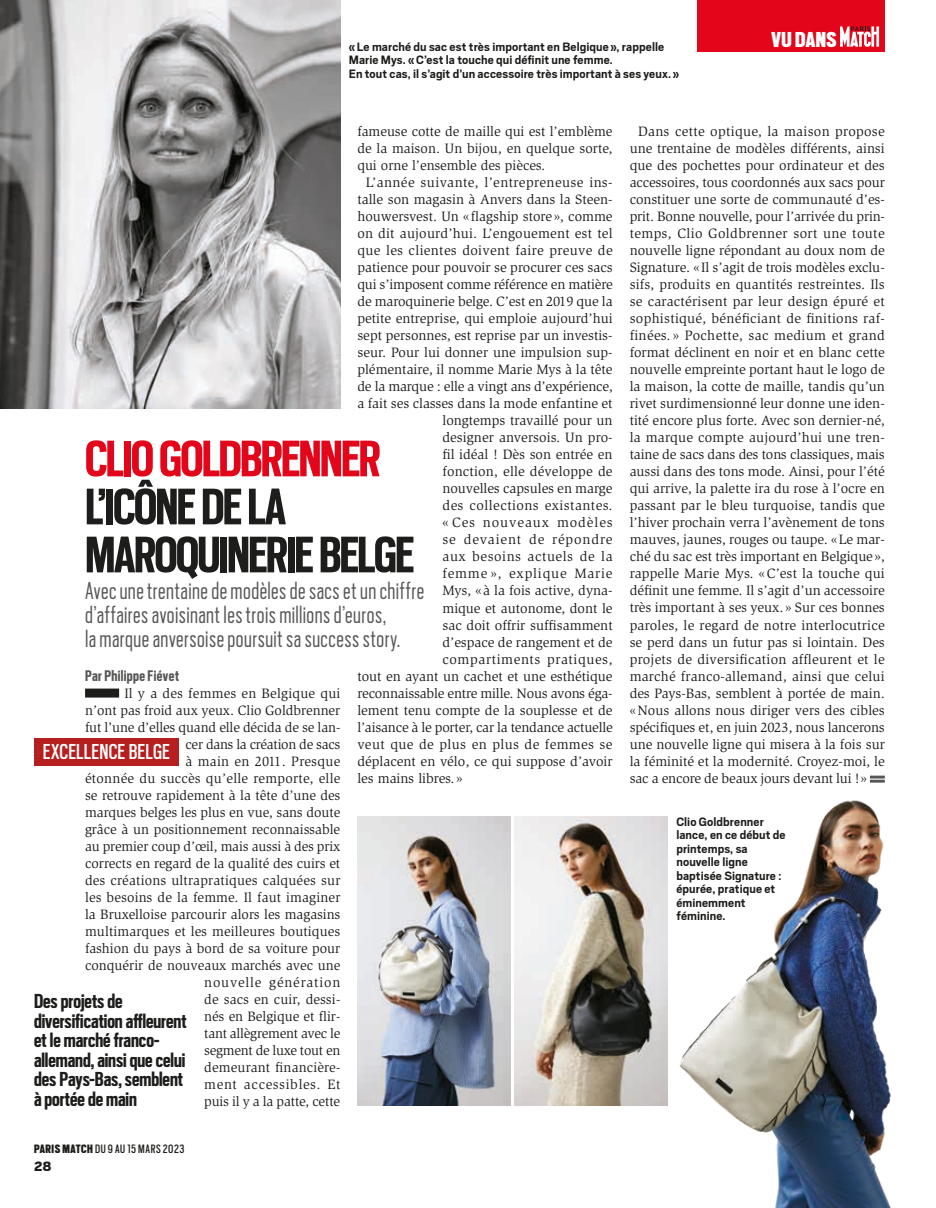
<style>
.page{position:relative;width:936px;height:1208px;background:#fff}
.page>*{position:absolute;margin:0;border:0;box-sizing:border-box;transform-origin:0 0}
.t1{font:700 57px/48px "Scout Cond";letter-spacing:-.03em;color:#1d1d1b}
.t2{font:700 57px "Scout Cond";letter-spacing:-.03em;color:#e3061b}
.t3{font:300 27px/24px "Scout Cond";letter-spacing:.02em;color:#575756}
.t4{font:24px "Scout Cond";letter-spacing:.01em;color:#fff}
.t5{font:900 24px "Scout Cond";letter-spacing:.02em;color:#fff}
.t6{font:700 22.5px/19.5px "Scout Cond";color:#1d1d1b}
.t7{font:700 17.1px "Scout Cond";letter-spacing:.025em;color:#575756}
.t8{font:900 15px "Scout";color:#1d1d1b}
.t9{font:13.95px/17px "Slimbach Std";color:#1d1d1b;text-align:justify}
.t10{font:13.95px "Slimbach Std";letter-spacing:.025em;color:#1d1d1b}
.t11{font:13.95px "Slimbach Std";letter-spacing:.065em;color:#1d1d1b}
.t12{font:13.95px "Slimbach Std";letter-spacing:.03em;color:#1d1d1b}
.t13{font:13.95px "Slimbach Std";letter-spacing:.035em;color:#1d1d1b}
.t14{font:13.95px "Slimbach Std";letter-spacing:.045em;color:#1d1d1b}
.t15{font:13.95px "Slimbach Std";letter-spacing:.04em;color:#1d1d1b}
.t16{font:13.95px "Slimbach Std";letter-spacing:.06em;color:#1d1d1b}
.t17{font:700 13.5px/13.5px "Scout";letter-spacing:.005em;color:#1d1d1b}
.t18{font:13.5px "Scout Cond";letter-spacing:.04em;color:#1d1d1b}
.s1{font-weight:900}
</style>
<div class="page">
<div style="left:85px;top:688px;width:34px;height:9px;background:#1d1d1b"></div>
<img style="left:0;top:0;width:340px;height:408px">
<div style="left:697px;top:0;width:187px;height:51px;background:#e3061b"></div>
<svg style="left:840px;top:26px;width:39px;height:21px"></svg>
<div style="left:34px;top:738px;width:145px;height:27px;background:#b61f1f"></div>
<img style="left:357px;top:816px;width:153px;height:290px">
<img style="left:514px;top:816px;width:115px;height:290px">
<img style="left:629px;top:775px;width:262px;height:433px">
<p class="t17" style="left:349px;top:39px;width:331px">« Le marché du sac est très important en Belgique », rappelle<br>Marie Mys. «C’est la touche qui définit une femme.<br>En tout cas, il s’agit d’un accessoire très important à ses yeux. »</p>
<h3 class="t5" style="left:771px;top:24px;width:66px">VU DANS</h3>
<p class="t9" style="left:357px;top:123px;width:257px">fameuse cotte de maille qui est l’emblème de la maison. Un bijou, en quelque sorte, qui orne l’ensemble des pièces.</p>
<p class="t12" style="left:366px;top:174px;width:248px">L’année suivante, l’entrepreneuse ins-</p>
<p class="t9" style="left:357px;top:191px;width:257px">talle son magasin à Anvers dans la Steen-</p>
<p class="t9" style="left:357px;top:208px;width:257px">houwersvest. Un «flagship store », comme</p>
<p class="t9" style="left:357px;top:225px;width:257px">on dit aujourd’hui. L’engouement est tel</p>
<p class="t10" style="left:357px;top:242px;width:257px">que les clientes doivent faire preuve de</p>
<p class="t9" style="left:357px;top:259px;width:257px">patience pour pouvoir se procurer ces sacs</p>
<p class="t9" style="left:357px;top:276px;width:257px">qui s’imposent comme référence en matière</p>
<p class="t9" style="left:357px;top:293px;width:257px">de maroquinerie belge. C’est en 2019 que la</p>
<p class="t9" style="left:357px;top:310px;width:257px">petite entreprise, qui emploie aujourd’hui</p>
<p class="t9" style="left:357px;top:327px;width:257px">sept personnes, est reprise par un investis-</p>
<p class="t9" style="left:357px;top:344px;width:257px">seur. Pour lui donner une impulsion sup-</p>
<p class="t9" style="left:357px;top:361px;width:257px">plémentaire, il nomme Marie Mys à la tête</p>
<p class="t9" style="left:357px;top:378px;width:257px">de la marque : elle a vingt ans d’expérience,</p>
<p class="t9" style="left:357px;top:395px;width:257px">a fait ses classes dans la mode enfantine et</p>
<p class="t9" style="left:442px;top:412px;width:172px">longtemps travaillé pour un</p>
<p class="t9" style="left:442px;top:429px;width:172px">designer anversois. Un pro-</p>
<p class="t9" style="left:442px;top:446px;width:172px">fil idéal ! Dès son entrée en</p>
<p class="t9" style="left:442px;top:463px;width:172px">fonction, elle développe de</p>
<p class="t9" style="left:442px;top:480px;width:172px">nouvelles capsules en marge</p>
<p class="t13" style="left:442px;top:498px;width:172px">des collections existantes.</p>
<p class="t11" style="left:442px;top:515px;width:172px">« Ces nouveaux modèles</p>
<p class="t11" style="left:442px;top:532px;width:172px">se devaient de répondre</p>
<p class="t15" style="left:442px;top:549px;width:172px">aux besoins actuels de la</p>
<p class="t16" style="left:442px;top:566px;width:172px">femme », explique Marie</p>
<p class="t9" style="left:442px;top:582px;width:172px">Mys, « à la fois active, dyna-</p>
<p class="t9" style="left:442px;top:599px;width:172px">mique et autonome, dont le</p>
<p class="t9" style="left:442px;top:616px;width:172px">sac doit offrir suffisamment</p>
<p class="t9" style="left:442px;top:633px;width:172px">d’espace de rangement et de</p>
<p class="t14" style="left:442px;top:651px;width:171px">compartiments pratiques,</p>
<p class="t9" style="left:357px;top:667px;width:257px">tout en ayant un cachet et une esthétique</p>
<p class="t9" style="left:357px;top:684px;width:257px">reconnaissable entre mille. Nous avons éga-</p>
<p class="t9" style="left:357px;top:701px;width:257px">lement tenu compte de la souplesse et de</p>
<p class="t9" style="left:357px;top:718px;width:257px">l’aisance à le porter, car la tendance actuelle</p>
<p class="t10" style="left:357px;top:736px;width:257px">veut que de plus en plus de femmes se</p>
<p class="t9" style="left:357px;top:752px;width:257px">déplacent en vélo, ce qui suppose d’avoir</p>
<p class="t9" style="left:357px;top:769px;width:106px">les mains libres. »</p>
<h1 class="t2" style="left:85px;top:421px;width:297px">CLIO GOLDBRENNER</h1>
<h1 class="t1" style="left:85px;top:480px;width:330px">L’ICÔNE DE LA<br>MAROQUINERIE BELGE</h1>
<h2 class="t3" style="left:85px;top:577px;width:340px">Avec une trentaine de modèles de sacs et un chiffre d’affaires avoisinant les trois millions d’euros, lamarqueanversoise poursuit sa success story.</h2>
<p class="t7" style="left:85px;top:664px;width:95px">Par Philippe Fiévet</p>
<p class="t9" style="left:85px;top:684px;width:257px;text-align:right">Il y a des femmes en Belgique qui<br>n’ont pas froid aux yeux. Clio Goldbrenner fut l’une d’elles quand elle décida de se lan&shy;cer dans la création de sacs<br>à main en 2011. Presque<br>étonnée du succès qu’elle remporte, elle se retrouve rapidement à la tête d’une des marques belges les plus en vue, sans doute grâce à un positionnement reconnaissable au premier coup d’œil, mais aussi à des prix corrects en regard de la qualité des cuirs et des créations ultrapratiques calquées sur les besoins de la femme. Il faut imaginer la Bruxelloise parcourir alors les magasins multimarques et les meilleures boutiques fashion du pays à bord de sa voiture pour conquérir de nouveaux marchés avec une nouvelle génération<br>de sacs en cuir, dessi-<br>nés en Belgique et flir-<br>tant allègrement avec le<br>segment de luxe tout en<br>demeurant financière-<br>ment accessibles. Et<br>puis il y a la patte, cette</p>
<h3 class="t4" style="left:43px;top:736px;width:129px">EXCELLENCE BELGE</h3>
<h3 class="t6" style="left:34px;top:990px;width:154px">Des projets de diversification affleurent et le marché franco&shy;allemand, ainsi que celui des Pays-Bas, semblent àportée de main</h3>
<p class="t18" style="left:34px;top:1139px;width:152px"><span class="s1">PARIS MATCH</span> DU 9 AU 15 MARS 2023</p>
<p class="t8" style="left:34px;top:1156px;width:19px">28</p>
<p class="t9" style="left:629px;top:123px;width:257px;text-indent:9px">Dans cette optique, la maison propose une trentaine de modèles différents, ainsi que des pochettes pour ordinateur et des accessoires, tous coordonnés aux sacs pour constituer une sorte de communauté d’es&shy;prit. Bonne nouvelle, pour l’arrivée du prin&shy;temps, Clio Goldbrenner sort une toute nouvelle ligne répondant au doux nom de Signature. « Il s’agit de trois modèles exclu&shy;sifs, produits en quantités restreintes. Ils se caractérisent par leur design épuré et sophistiqué, bénéficiant de finitions raf&shy;finées. » Pochette, sac medium et grand format déclinent en noir et en blanc cette nouvelle empreinte portant haut le logo de la maison, la cotte de maille, tandis qu’un rivet surdimensionné leur donne une iden&shy;tité encore plus forte. Avec son dernier-né, la marque compte aujourd’hui une tren&shy;taine de sacs dans des tons classiques, mais aussi dans des tons mode. Ainsi, pour l’été qui arrive, la palette ira du rose à l’ocre en passant par le bleu turquoise, tandis que l’hiver prochain verra l’avènement de tons mauves, jaunes, rouges ou taupe. «Le mar&shy;ché du sac est très important en Belgique », rappelle Marie Mys. «C’est la touche qui définit une femme. Il s’agit d’un accessoire très important à ses yeux. » Sur ces bonnes paroles, le regard de notre interlocutrice se perd dans un futur pas si lointain. Des projets de diversification affleurent et le marché franco-allemand, ainsi que celui des Pays-Bas, semblent à portée de main. «Nous allons nous diriger vers des cibles spécifiques et, en juin 2023, nous lancerons une nouvelle ligne qui misera à la fois sur la féminité et la modernité. Croyez-moi, le sac a encore de beaux jours devant lui !»</p>
<p class="t17" style="left:676px;top:814px;width:111px">Clio Goldbrenner lance, en ce début de printemps, sa nouvelle ligne baptisée Signature : épurée, pratique et éminemment féminine.</p>
</div>
